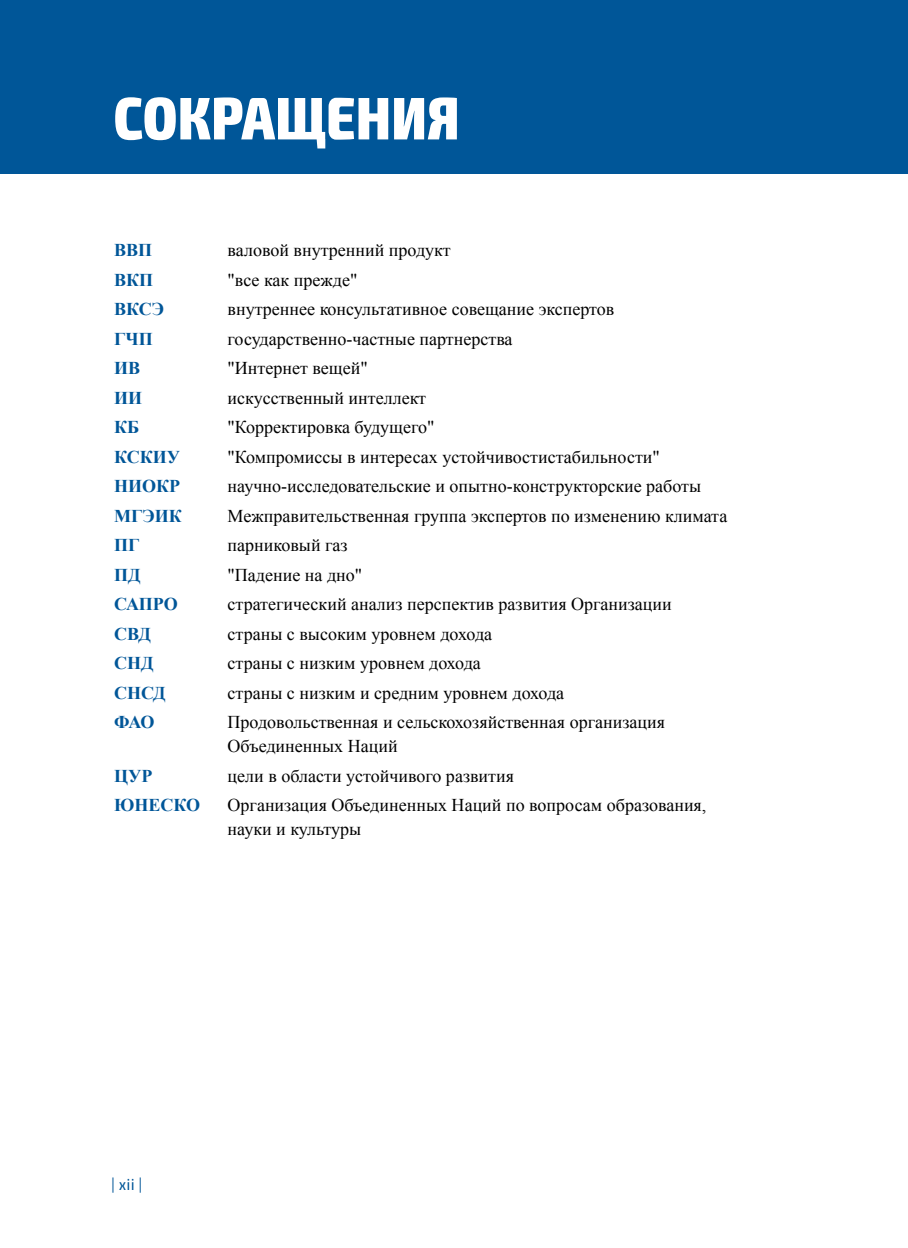
<style>
.page{position:relative;width:908px;height:1248px;background:#fff}
.page>*{position:absolute;margin:0;border:0;box-sizing:border-box;transform-origin:0 0}
.t1{font:800 condensed 60px "Exo 2";letter-spacing:.01em;color:#fff}
.t2{font:18px/24px "Times New Roman";color:#000}
.t3{font:700 18px "Times New Roman";color:#005698}
.t4{font:condensed 16px "Exo 2";color:#005698}
</style>
<div class="page">
<div style="left:0;top:0;width:907px;height:174px;background:#005698"></div>
<h1 class="t1" style="left:114px;top:82px;width:347px">СОКРАЩЕНИЯ</h1>
<p class="t3" style="left:114px;top:238px;width:40px">ВВП</p>
<p class="t2" style="left:227px;top:238px;width:224px">валовой внутренний продукт</p>
<p class="t3" style="left:114px;top:267px;width:41px">ВКП</p>
<p class="t2" style="left:227px;top:267px;width:131px">"все как прежде"</p>
<p class="t3" style="left:114px;top:296px;width:51px">ВКСЭ</p>
<p class="t2" style="left:227px;top:297px;width:388px">внутреннее консультативное совещание экспертов</p>
<p class="t3" style="left:114px;top:326px;width:40px">ГЧП</p>
<p class="t2" style="left:227px;top:326px;width:286px">государственно-частные партнерства</p>
<p class="t3" style="left:114px;top:355px;width:28px">ИВ</p>
<p class="t2" style="left:227px;top:356px;width:142px">"Интернет вещей"</p>
<p class="t3" style="left:114px;top:385px;width:30px">ИИ</p>
<p class="t2" style="left:227px;top:385px;width:200px">искусственный интеллект</p>
<p class="t3" style="left:114px;top:414px;width:26px">КБ</p>
<p class="t2" style="left:227px;top:415px;width:208px">"Корректировка будущего"</p>
<p class="t3" style="left:114px;top:444px;width:67px">КСКИУ</p>
<p class="t2" style="left:227px;top:444px;width:433px">"Компромиссы в интересах устойчивостистабильности"</p>
<p class="t3" style="left:114px;top:473px;width:68px">НИОКР</p>
<p class="t2" style="left:227px;top:474px;width:475px">научно-исследовательские и опытно-конструкторские работы</p>
<p class="t3" style="left:114px;top:503px;width:69px">МГЭИК</p>
<p class="t2" style="left:227px;top:503px;width:501px">Межправительственная группа экспертов по изменению климата</p>
<p class="t3" style="left:114px;top:532px;width:27px">ПГ</p>
<p class="t2" style="left:227px;top:533px;width:121px">парниковый газ</p>
<p class="t3" style="left:114px;top:562px;width:28px">ПД</p>
<p class="t2" style="left:227px;top:562px;width:136px">"Падение на дно"</p>
<p class="t3" style="left:114px;top:591px;width:65px">САПРО</p>
<p class="t2" style="left:227px;top:592px;width:445px">стратегический анализ перспектив развития Организации</p>
<p class="t3" style="left:114px;top:621px;width:38px">СВД</p>
<p class="t2" style="left:227px;top:621px;width:266px">страны с высоким уровнем дохода</p>
<p class="t3" style="left:114px;top:650px;width:41px">СНД</p>
<p class="t2" style="left:227px;top:651px;width:255px">страны с низким уровнем дохода</p>
<p class="t3" style="left:114px;top:680px;width:53px">СНСД</p>
<p class="t2" style="left:227px;top:680px;width:338px">страны с низким и средним уровнем дохода</p>
<p class="t3" style="left:114px;top:709px;width:42px">ФАО</p>
<p class="t2" style="left:227px;top:710px;width:439px">Продовольственная и сельскохозяйственная организация<br>Объединенных Наций</p>
<p class="t3" style="left:114px;top:763px;width:40px">ЦУР</p>
<p class="t2" style="left:227px;top:763px;width:288px">цели в области устойчивого развития</p>
<p class="t3" style="left:114px;top:792px;width:87px">ЮНЕСКО</p>
<p class="t2" style="left:227px;top:793px;width:480px">Организация Объединенных Наций по вопросам образования, науки и культуры</p>
<p class="t4" style="left:111px;top:1174px;width:32px">| xii |</p>
</div>
